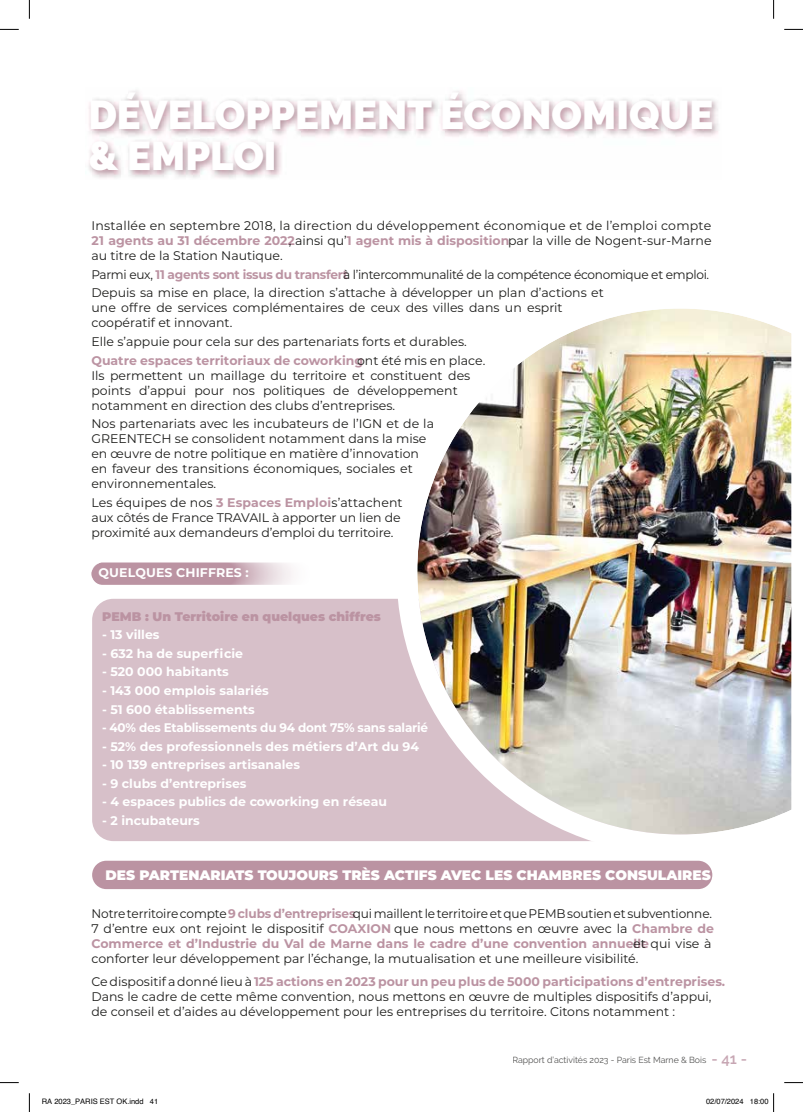
<style>
.page{position:relative;width:803px;height:1112px;background:#fff}
.page>*{position:absolute;margin:0;border:0;box-sizing:border-box;transform-origin:0 0}
.t1{font:900 40px/41.2px "Raleway";color:#fff}
.t2{font:900 13.75px "Montserrat";color:#fff}
.t3{font:12.5px/15px "Montserrat";color:#1d1d1b}
.t4{font:700 12.5px "Montserrat";color:#fff}
.t5{font:700 12.5px "Montserrat";letter-spacing:-.02em;color:#fff;scale:.96 1}
.t6{font:900 12.5px "Montserrat";color:#bb93a2}
.t7{font:8.75px "Raleway";color:#525251}
.t8{font:7.5px "Helvetica";color:#000}
.s1{font-weight:700;color:#bb93a2}
.s2{font-weight:600;font-size:15px;color:#c7a6b3}
</style>
<div class="page">
<div style="left:92px;top:860px;width:620px;height:28px;background:#bb93a2;border-radius:14px"></div>
<div style="left:92px;top:598px;width:620px;height:242px;background:#d7c0c9;border-radius:21px"></div>
<img style="left:396px;top:309px;width:395px;height:532px">
<img style="left:88px;top:90px;width:630px;height:88px">
<svg style="left:0;top:29px;width:19px;height:1px"></svg>
<svg style="left:784px;top:29px;width:19px;height:1px"></svg>
<svg style="left:0;top:1082px;width:19px;height:1px"></svg>
<svg style="left:784px;top:1082px;width:19px;height:1px"></svg>
<svg style="left:29px;top:0;width:1px;height:19px"></svg>
<svg style="left:29px;top:1093px;width:1px;height:18px"></svg>
<svg style="left:773px;top:0;width:1px;height:19px"></svg>
<svg style="left:773px;top:1093px;width:1px;height:18px"></svg>
<h1 class="t1" style="left:88px;top:94px;width:626px">DÉVELOPPEMENT ÉCONOMIQUE &amp; EMPLOI</h1>
<p class="t3" style="left:91px;top:218px;width:622px;text-align:justify">Installée en septembre 2018, la direction du développement économique et de l’emploi compte <span class="s1">21 agents au 31 décembre 2022</span>, ainsi qu’<span class="s1">1 agent mis à disposition</span>par la ville de Nogent-sur-Marne au titre de la Station Nautique.</p>
<p class="t3" style="left:91px;top:265px;width:619px;line-height:18.5px">Parmi eux, <span class="s1">11 agents sont issus du transfert</span>à l’intercommunalité de la compétence économique et emploi.<br>Depuis sa mise en place, la direction s’attache à développer un plan d’actions et</p>
<p class="t3" style="left:91px;top:300px;width:473px">une offre de services complémentaires de ceux des villes dans un esprit coopératif et innovant.</p>
<p class="t3" style="left:91px;top:332px;width:395px;line-height:18.5px">Elle s’appuie pour cela sur des partenariats forts et durables.<br><span class="s1">Quatre espaces territoriaux de coworking</span>ont été mis en place.</p>
<p class="t3" style="left:91px;top:367px;width:380px">Ils permettent un maillage du territoire et constituent des points d’appui pour nos politiques de développement notamment en direction des clubs d’entreprises.</p>
<p class="t3" style="left:91px;top:415px;width:344px">Nos partenariats avec les incubateurs de l’IGN et de la GREENTECH se consolident notamment dans la mise en œuvre de notre politique en matière d’innovation en faveur des transitions économiques, sociales et environnementales.</p>
<p class="t3" style="left:91px;top:494px;width:313px">Les équipes de nos <span class="s1">3 Espaces Emploi</span>s’attachent aux côtés de France TRAVAIL à apporter un lien de proximité aux demandeurs d’emploi du territoire.</p>
<p class="t4" style="left:99px;top:564px;width:152px">QUELQUES CHIFFRES :</p>
<p class="t6" style="left:102px;top:607px;width:280px">PEMB : Un Territoire en quelques chiffres</p>
<p class="t4" style="left:102px;top:625px;width:59px">- 13 villes</p>
<p class="t4" style="left:102px;top:644px;width:142px">- 632 ha de superficie</p>
<p class="t4" style="left:102px;top:662px;width:128px">- 520 000 habitants</p>
<p class="t4" style="left:102px;top:681px;width:168px">- 143 000 emplois salariés</p>
<p class="t4" style="left:102px;top:700px;width:154px">- 51 600 établissements</p>
<p class="t5" style="left:102px;top:718px;width:341px">- 40% des Etablissements du 94 dont 75% sans salarié</p>
<p class="t4" style="left:102px;top:737px;width:319px">- 52% des professionnels des métiers d’Art du 94</p>
<p class="t4" style="left:102px;top:755px;width:200px">- 10 139 entreprises artisanales</p>
<p class="t4" style="left:102px;top:774px;width:146px">- 9 clubs d’entreprises</p>
<p class="t4" style="left:102px;top:792px;width:286px">- 4 espaces publics de coworking en réseau</p>
<p class="t4" style="left:102px;top:811px;width:99px">- 2 incubateurs</p>
<p class="t2" style="left:106px;top:864px;width:607px">DES PARTENARIATS TOUJOURS TRÈS ACTIFS AVEC LES CHAMBRES CONSULAIRES</p>
<p class="t3" style="left:91px;top:905px;width:624px">Notreterritoirecompte<span class="s1">9 clubs d’entreprises</span>quimaillent leterritoireetquePEMBsoutienet subventionne.<br>7 d’entre eux ont rejoint le dispositif <span class="s1">COAXION</span> que nous mettons en œuvre avec la <span class="s1">Chambre de<br>Commerce et d’Industrie du Val de Marne dans le cadre d’une convention annuelle</span></p>
<p class="t3" style="left:91px;top:935px;width:621px;text-indent:542px">et qui vise à conforter leur développement par l’échange, la mutualisation et une meilleure visibilité.</p>
<p class="t3" style="left:91px;top:972px;width:635px">Ce dispositif a donné lieu à <span class="s1">125 actions en 2023 pour un peu plus de 5000 participations d’entreprises.<br></span>Dans le cadre de cette même convention, nous mettons en œuvre de multiples dispositifs d’appui, de conseil et d’aides au développement pour les entreprises du territoire. Citons notamment :</p>
<p class="t7" style="left:512px;top:1054px;width:236px">Rapport d’activités 2023 - Paris Est Marne &amp; Bois <span class="s2">- 41 -</span></p>
<p class="t8" style="left:42px;top:1095px;width:118px">RA 2023_PARIS EST OK.indd 41</p>
<p class="t8" style="left:706px;top:1095px;width:64px">02/07/2024 18:00</p>
</div>
